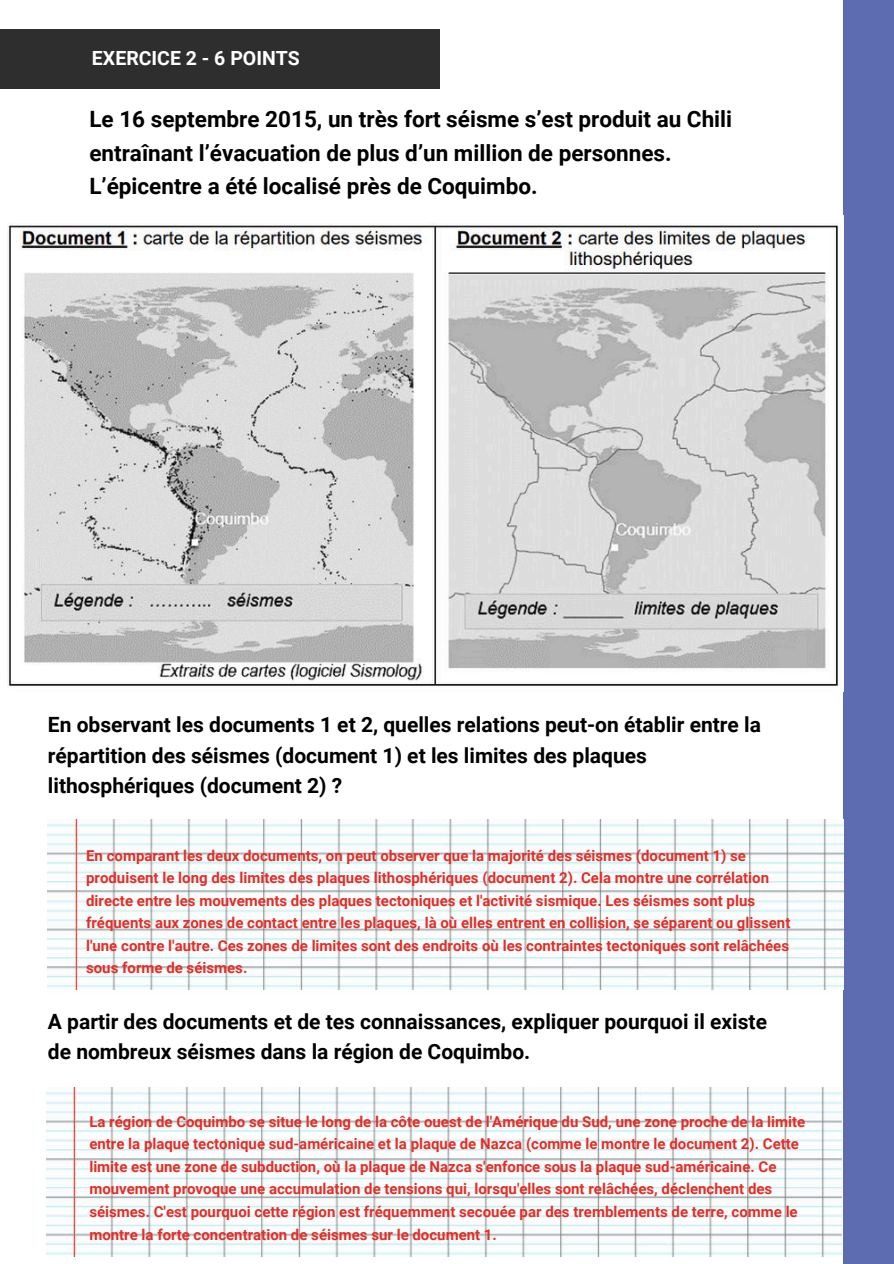
<style>
.page{position:relative;width:894px;height:1264px;background:#fff}
.page>*{position:absolute;margin:0;border:0;box-sizing:border-box;transform-origin:0 0}
.t1{font:700 22.5px/33.8px "Roboto";color:#000}
.t2{font:700 21px/30.3px "Roboto";color:#000}
.t3{font:700 19.5px "Roboto";color:#fff}
.t4{font:700 15px/22.5px "Roboto";color:#e52d27}
</style>
<div class="page">
<div style="left:842px;top:0;width:51px;height:1263px;background:#5d6cb0"></div>
<div style="left:0;top:30px;width:440px;height:59px;background:#2e2e2e"></div>
<img style="left:7px;top:216px;width:836px;height:476px">
<img style="left:618px;top:820px;width:224px;height:75px">
<img style="left:402px;top:820px;width:216px;height:75px">
<img style="left:48px;top:820px;width:354px;height:75px">
<img style="left:618px;top:895px;width:224px;height:94px">
<img style="left:402px;top:895px;width:216px;height:94px">
<img style="left:48px;top:895px;width:354px;height:94px">
<img style="left:616px;top:1087px;width:224px;height:76px">
<img style="left:400px;top:1087px;width:216px;height:76px">
<img style="left:46px;top:1087px;width:354px;height:76px">
<img style="left:616px;top:1163px;width:224px;height:93px">
<img style="left:400px;top:1163px;width:216px;height:93px">
<img style="left:46px;top:1163px;width:354px;height:93px">
<h3 class="t3" style="left:92px;top:44px;width:209px">EXERCICE 2 - 6 POINTS</h3>
<h1 class="t1" style="left:89px;top:101px;width:644px">Le 16 septembre 2015, un très fort séisme s’est produit au Chili entraînant l’évacuation de plus d’un million de personnes.<br>L’épicentre a été localisé près de Coquimbo.</h1>
<h2 class="t2" style="left:48px;top:708px;width:714px">En observant les documents 1 et 2, quelles relations peut-on établir entre la répartition des séismes (document 1) et les limites des plaques lithosphériques (document 2) ?</h2>
<p class="t4" style="left:86px;top:843px;width:705px">En comparant les deux documents, on peut observer que la majorité des séismes (document 1) se produisent le long des limites des plaques lithosphériques (document 2). Cela montre une corrélation directe entre les mouvements des plaques tectoniques et l'activité sismique. Les séismes sont plus fréquents aux zones de contact entre les plaques, là où elles entrent en collision, se séparent ou glissent l'une contre l'autre. Ces zones de limites sont des endroits où les contraintes tectoniques sont relâchées sous forme de séismes.</p>
<h2 class="t2" style="left:48px;top:1005px;width:720px">A partir des documents et de tes connaissances, expliquer pourquoi il existe de nombreux séismes dans la région de Coquimbo.</h2>
<p class="t4" style="left:89px;top:1109px;width:717px">La région de Coquimbo se situe le long de la côte ouest de l'Amérique du Sud, une zone proche de la limite entre la plaque tectonique sud-américaine et la plaque de Nazca (comme le montre le document 2). Cette limite est une zone de subduction, où la plaque de Nazca s'enfonce sous la plaque sud-américaine. Ce mouvement provoque une accumulation de tensions qui, lorsqu'elles sont relâchées, déclenchent des séismes. C'est pourquoi cette région est fréquemment secouée par des tremblements de terre, comme le montre la forte concentration de séismes sur le document 1.</p>
</div>
